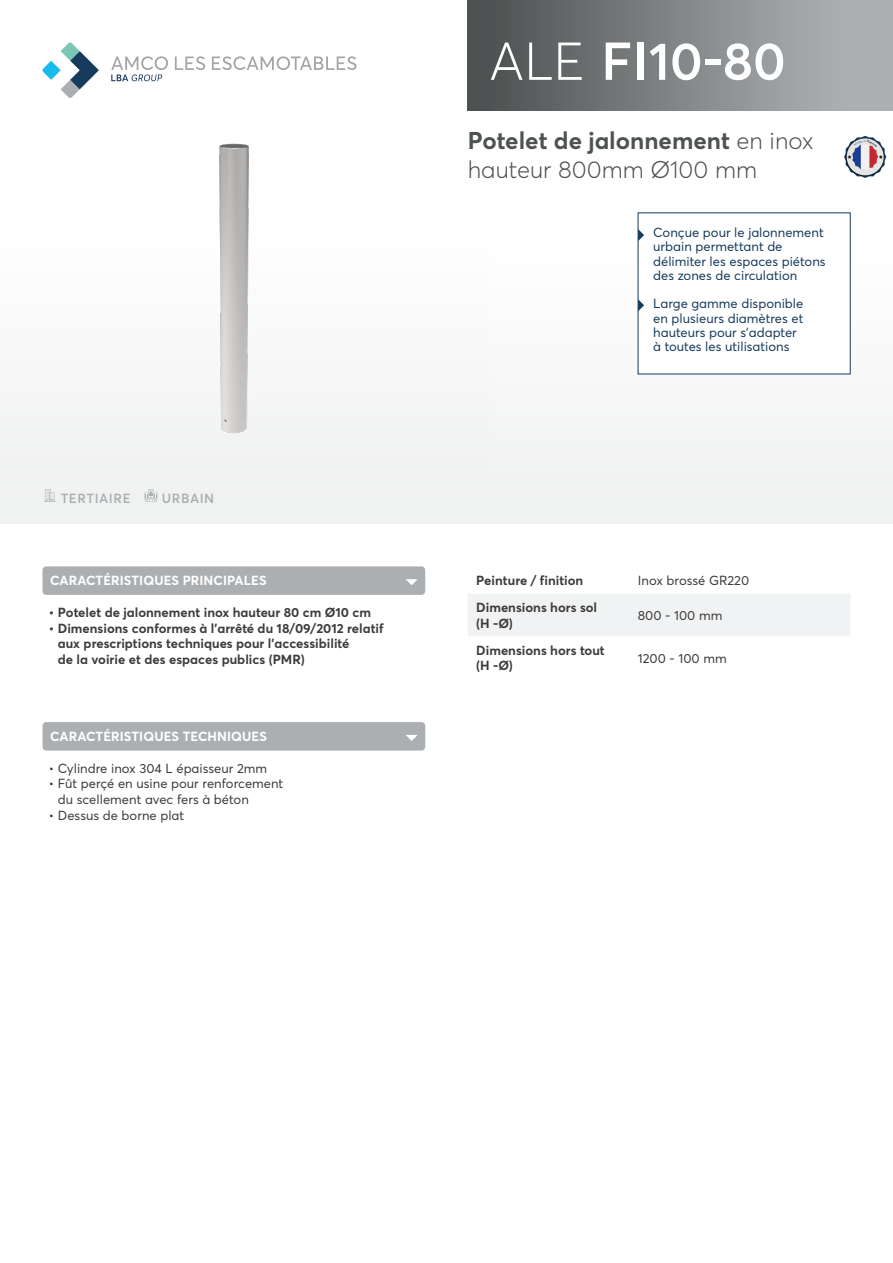
<style>
.page{position:relative;width:893px;height:1263px;background:#fff}
.page>*{position:absolute;margin:0;border:0;box-sizing:border-box;transform-origin:0 0}
.t1{font:600 52.5px "Averta";color:#fff}
.t2{font:300 24px/28.8px "Averta";color:#4e5252}
.t3{font:700 13.05px/15.6px "Averta";color:#3c3c3b}
.t4{font:13.05px/14.2px "Averta";color:#163b5c}
.t5{font:13.05px/15.6px "Averta";color:#3c3c3b}
.t6{font:700 13.05px "Averta";letter-spacing:.005em;color:#fff}
.t7{font:600 13.05px "Averta";letter-spacing:.04em;color:#acafb2}
.s1{font-weight:300}
.s2{font-weight:700}
</style>
<div class="page">
<svg style="left:43px;top:43px;width:56px;height:55px"></svg>
<svg style="left:111px;top:56px;width:245px;height:25px"></svg>
<div style="left:468px;top:0;width:425px;height:111px;background:linear-gradient(to right,#4b504f,#b7bbbe)"></div>
<div style="left:43px;top:566px;width:382px;height:29px;background:#acafb2;border-radius:4px"></div>
<svg style="left:406px;top:579px;width:12px;height:6px"></svg>
<div style="left:43px;top:722px;width:382px;height:28px;background:#acafb2;border-radius:4px"></div>
<svg style="left:406px;top:735px;width:12px;height:6px"></svg>
<div style="left:0;top:111px;width:893px;height:413px;background:#f7f8f8"></div>
<svg style="left:44px;top:489px;width:12px;height:13px"></svg>
<svg style="left:145px;top:489px;width:12px;height:13px"></svg>
<div style="left:468px;top:594px;width:382px;height:42px;background:#f1f2f3"></div>
<div style="left:638px;top:213px;width:212px;height:161px;background:#fff"></div>
<svg style="left:638px;top:229px;width:6px;height:12px"></svg>
<svg style="left:638px;top:299px;width:6px;height:12px"></svg>
<img style="left:219px;top:103px;width:270px;height:331px">
<svg style="left:844px;top:136px;width:42px;height:42px"></svg>
<p class="t7" style="left:61px;top:490px;width:71px">TERTIAIRE</p>
<p class="t7" style="left:162px;top:490px;width:54px">URBAIN</p>
<p class="t6" style="left:50px;top:572px;width:218px">CARACTÉRISTIQUES PRINCIPALES</p>
<p class="t3" style="left:49px;top:604px;width:324px">• Potelet de jalonnement inox hauteur 80 cm Ø10 cm</p>
<p class="t3" style="left:58px;top:620px;width:327px;text-indent:-9px">• Dimensions conformes à 'l arrêté du 18/09/2012 relatif aux prescriptions techniques pour 'l accessibilité<br>de la voirie et des espaces publics (PMR(</p>
<p class="t6" style="left:50px;top:728px;width:218px">CARACTÉRISTIQUES TECHNIQUES</p>
<p class="t5" style="left:49px;top:760px;width:220px">• Cylindre inox 304 L épaisseur 2mm</p>
<p class="t5" style="left:58px;top:776px;width:227px;text-indent:-9px">• Fût perçé en usine pour renforcement du scellement avec fers à béton</p>
<p class="t5" style="left:49px;top:807px;width:137px">• Dessus de borne plat</p>
<h1 class="t1" style="left:489px;top:28px;width:298px"><span class="s1">ALE</span> FI10-80</h1>
<h2 class="t2" style="left:468px;top:126px;width:347px"><span class="s2">Potelet de jalonnement</span> en inox hauteur 800mm Ø100 mm</h2>
<p class="t4" style="left:653px;top:225px;width:174px">Conçue pour le jalonnement urbain permettant de délimiter les espaces piétons des zones de circulation</p>
<p class="t4" style="left:653px;top:297px;width:152px">Large gamme disponible en plusieurs diamètres et hauteurs pour 's adapter à toutes les utilisations</p>
<p class="t3" style="left:476px;top:567px;width:122px;line-height:27.2px">Peinture / finition<br>Dimensions hors sol</p>
<p class="t3" style="left:476px;top:609px;width:130px;line-height:27.2px">H( Ø- )<br>Dimensions hors tout</p>
<p class="t3" style="left:476px;top:658px;width:38px">H( Ø- )</p>
<p class="t5" style="left:638px;top:572px;width:113px">Inox brossé GR220</p>
<p class="t5" style="left:638px;top:607px;width:86px">800 - 100 mm</p>
<p class="t5" style="left:638px;top:650px;width:90px">1200 - 100 mm</p>
</div>
